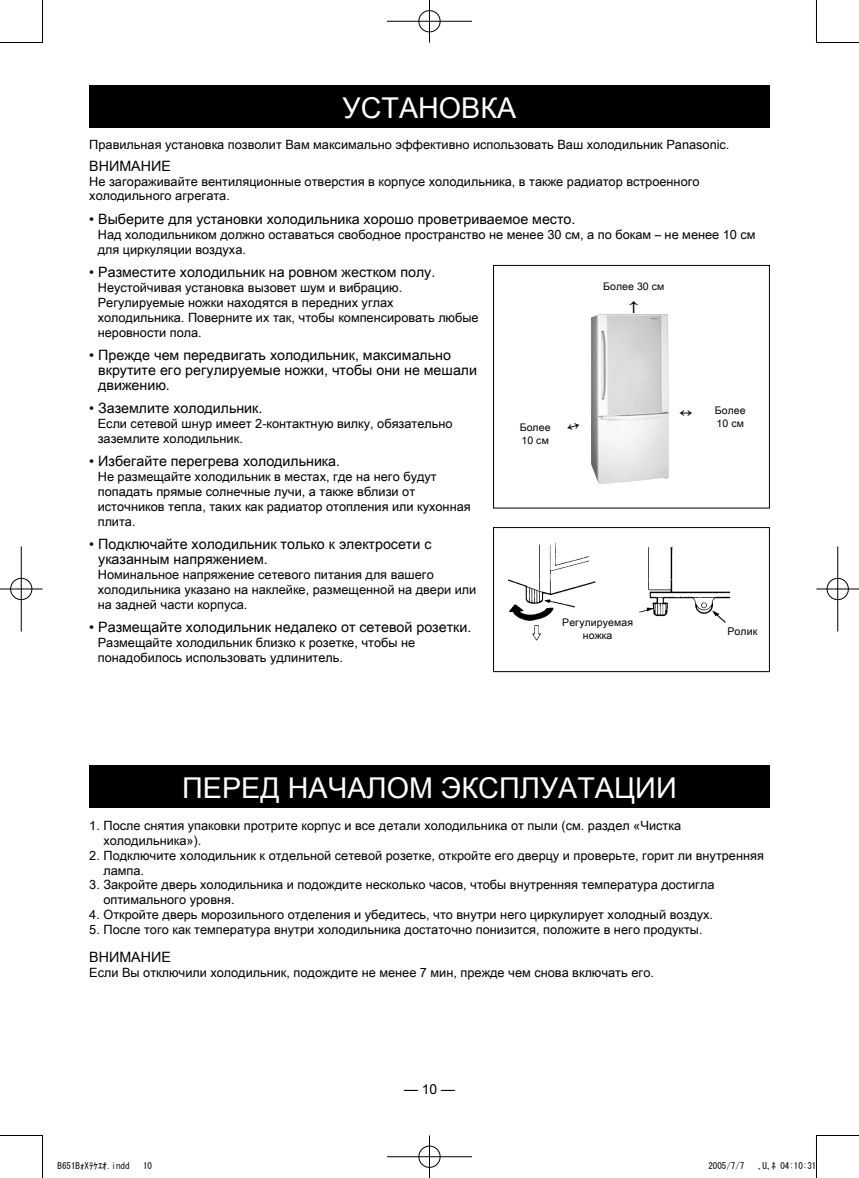
<style>
.page{position:relative;width:859px;height:1178px;background:#fff}
.page>*{position:absolute;margin:0;border:0;box-sizing:border-box;transform-origin:0 0}
.頂標{font:28.65px "Arial Unicode MS";color:#fff}
.圖說{font:19.2px "Arial Unicode MS";color:#000}
.小標{font:18px "Arial Unicode MS";color:#000;scale:1.5 1}
.小標-2{font:14.25px/14.9px "Arial Unicode MS";color:#000}
.小標段前3mm{font:14.25px "Arial Unicode MS";color:#000}
.小標段前1_5mm{font:14.25px "Arial Unicode MS";color:#000}
.t1{font:13.8px "Arial Unicode MS";color:#000}
.內文{font:12.75px/14.9px "Arial Unicode MS";color:#000}
.內文內縮2mm{font:12.75px/14.9px "Arial Unicode MS";color:#000}
.圖說-2{font:10.65px "Arial Unicode MS";letter-spacing:.01em;color:#000}
.圖說-3{font:10.5px/12.8px "Arial Unicode MS";letter-spacing:.01em;color:#000}
.t2{font:9px "MS Gothic";color:#000}
</style>
<div class="page">
<div style="left:89px;top:85px;width:681px;height:43px;background:#000"></div>
<div style="left:89px;top:765px;width:681px;height:43px;background:#000"></div>
<img style="left:507px;top:543px;width:224px;height:98px">
<div style="left:493px;top:527px;width:277px;height:145px;border:1px solid #000"></div>
<img style="left:591px;top:314px;width:78px;height:170px">
<div style="left:493px;top:265px;width:277px;height:243px;border:1px solid #000"></div>
<div style="left:555px;top:619px;width:85px;height:23px;background:#fff"></div>
<hr style="left:0;top:42px;width:43px;height:1px;background:#000">
<hr style="left:816px;top:42px;width:43px;height:1px;background:#000">
<hr style="left:0;top:1135px;width:43px;height:1px;background:#000">
<hr style="left:816px;top:1135px;width:43px;height:1px;background:#000">
<hr style="left:42px;top:0;width:1px;height:43px;background:#000">
<hr style="left:42px;top:1135px;width:1px;height:43px;background:#000">
<hr style="left:816px;top:0;width:1px;height:43px;background:#000">
<hr style="left:816px;top:1135px;width:1px;height:43px;background:#000">
<div style="left:418px;top:10px;width:23px;height:23px;border:2px solid #fff;border-radius:50%"></div>
<hr style="left:387px;top:20px;width:85px;height:2px;background:#fff">
<hr style="left:428px;top:0;width:3px;height:43px;background:#fff">
<div style="left:419px;top:10px;width:21px;height:22px;border:1px solid #000;border-radius:50%"></div>
<hr style="left:387px;top:21px;width:85px;height:1px;background:#000">
<hr style="left:429px;top:0;width:1px;height:43px;background:#000">
<div style="left:418px;top:1145px;width:23px;height:23px;border:2px solid #fff;border-radius:50%"></div>
<hr style="left:387px;top:1155px;width:85px;height:3px;background:#fff">
<hr style="left:428px;top:1135px;width:3px;height:43px;background:#fff">
<div style="left:419px;top:1146px;width:21px;height:21px;border:1px solid #000;border-radius:50%"></div>
<hr style="left:387px;top:1156px;width:85px;height:1px;background:#000">
<hr style="left:429px;top:1135px;width:1px;height:43px;background:#000">
<div style="left:10px;top:577px;width:23px;height:24px;border:2px solid #fff;border-radius:50%"></div>
<hr style="left:0;top:588px;width:43px;height:2px;background:#fff">
<hr style="left:20px;top:546px;width:2px;height:85px;background:#fff">
<div style="left:10px;top:578px;width:22px;height:22px;border:1px solid #000;border-radius:50%"></div>
<hr style="left:0;top:589px;width:43px;height:1px;background:#000">
<hr style="left:21px;top:546px;width:1px;height:85px;background:#000">
<div style="left:826px;top:577px;width:23px;height:24px;border:2px solid #fff;border-radius:50%"></div>
<hr style="left:816px;top:588px;width:43px;height:2px;background:#fff">
<hr style="left:837px;top:546px;width:2px;height:85px;background:#fff">
<div style="left:827px;top:578px;width:21px;height:22px;border:1px solid #000;border-radius:50%"></div>
<hr style="left:816px;top:589px;width:43px;height:1px;background:#000">
<hr style="left:837px;top:546px;width:1px;height:85px;background:#000">
<p class="頂標" style="left:343px;top:87px;width:175px">УСТАНОВКА</p>
<p class="內文" style="left:89px;top:137px;width:642px">Правильная установка позволит Вам максимально эффективно использовать Ваш холодильник Panasonic.</p>
<p class="小標段前1_5mm" style="left:89px;top:155px;width:83px">ВНИМАНИЕ</p>
<p class="內文" style="left:89px;top:173px;width:612px">Не загораживайте вентиляционные отверстия в корпусе холодильника, в также радиатор встроенного холодильного агрегата.</p>
<p class="小標-2" style="left:89px;top:211px;width:488px">• Выберите для установки холодильника хорошо проветриваемое место.</p>
<p class="內文內縮2mm" style="left:98px;top:227px;width:659px">Над холодильником должно оставаться свободное пространство не менее 30 см, а по бокам – не менее 10 см для циркуляции воздуха.</p>
<p class="小標-2" style="left:89px;top:264px;width:348px">• Разместите холодильник на ровном жестком полу.</p>
<p class="內文內縮2mm" style="left:98px;top:280px;width:382px">Неустойчивая установка вызовет шум и вибрацию.<br>Регулируемые ножки находятся в передних углах холодильника. Поверните их так, чтобы компенсировать любые неровности пола.</p>
<p class="小標-2" style="left:98px;top:347px;width:380px;text-indent:-9px">• Прежде чем передвигать холодильник, максимально вкрутите его регулируемые ножки, чтобы они не мешали движению.</p>
<p class="小標-2" style="left:89px;top:400px;width:175px">• Заземлите холодильник.</p>
<p class="內文內縮2mm" style="left:98px;top:416px;width:356px">Если сетевой шнур имеет 2-контактную вилку, обязательно заземлите холодильник.</p>
<p class="小標-2" style="left:89px;top:453px;width:252px">• Избегайте перегрева холодильника.</p>
<p class="內文內縮2mm" style="left:98px;top:469px;width:374px">Не размещайте холодильник в местах, где на него будут попадать прямые солнечные лучи, а также вблизи от источников тепла, таких как радиатор отопления или кухонная плита.</p>
<p class="小標-2" style="left:98px;top:536px;width:335px;text-indent:-9px">• Подключайте холодильник только к электросети с указанным напряжением.</p>
<p class="內文內縮2mm" style="left:98px;top:567px;width:380px">Номинальное напряжение сетевого питания для вашего холодильника указано на наклейке, размещенной на двери или на задней части корпуса.</p>
<p class="小標-2" style="left:89px;top:619px;width:384px">• Размещайте холодильник недалеко от сетевой розетки.</p>
<p class="內文內縮2mm" style="left:98px;top:635px;width:319px">Размещайте холодильник близко к розетке, чтобы не понадобилось использовать удлинитель.</p>
<p class="圖說-3" style="left:603px;top:279px;width:63px">Более 30 см</p>
<p class="小標" style="left:624px;top:294px;width:14px">↑</p>
<p class="圖說-3" style="left:715px;top:404px;width:32px">Более<br>10 см</p>
<p class="圖說" style="left:679px;top:397px;width:15px">↔</p>
<p class="圖說-3" style="left:520px;top:421px;width:32px">Более<br>10 см</p>
<p class="圖說-3" style="left:562px;top:616px;width:72px;text-align:center">Регулируемая ножка</p>
<p class="圖說-2" style="left:727px;top:624px;width:32px">Ролик</p>
<p class="頂標" style="left:182px;top:767px;width:496px">ПЕРЕД НАЧАЛОМ ЭКСПЛУАТАЦИИ</p>
<p class="內文" style="left:103px;top:818px;width:579px;text-indent:-14px">1. После снятия упаковки протрите корпус и все детали холодильника от пыли (см. раздел «Чистка холодильника»).</p>
<p class="內文" style="left:103px;top:847px;width:662px;text-indent:-14px">2. Подключите холодильник к отдельной сетевой розетке, откройте его дверцу и проверьте, горит ли внутренняя лампа.</p>
<p class="內文" style="left:103px;top:877px;width:612px;text-indent:-14px">3. Закройте дверь холодильника и подождите несколько часов, чтобы внутренняя температура достигла оптимального уровня.</p>
<p class="內文" style="left:89px;top:907px;width:625px">4. Откройте дверь морозильного отделения и убедитесь, что внутри него циркулирует холодный воздух.</p>
<p class="內文" style="left:89px;top:922px;width:615px">5. После того как температура внутри холодильника достаточно понизится, положите в него продукты.</p>
<p class="小標段前3mm" style="left:89px;top:946px;width:83px">ВНИМАНИЕ</p>
<p class="內文" style="left:89px;top:964px;width:566px">Если Вы отключили холодильник, подождите не менее 7 мин, прежде чем снова включать его.</p>
<p class="t1" style="left:404px;top:1079px;width:52px">— 10 —</p>
<p class="t2" style="left:58px;top:1161px;width:73px">B651BｫXﾃｹｴｵ.indd</p>
<p class="t2" style="left:143px;top:1161px;width:10px">10</p>
<p class="t2" style="left:708px;top:1161px;width:37px">2005/7/7</p>
<p class="t2" style="left:758px;top:1161px;width:60px">､U､ﾈ 04:10:31</p>
</div>
